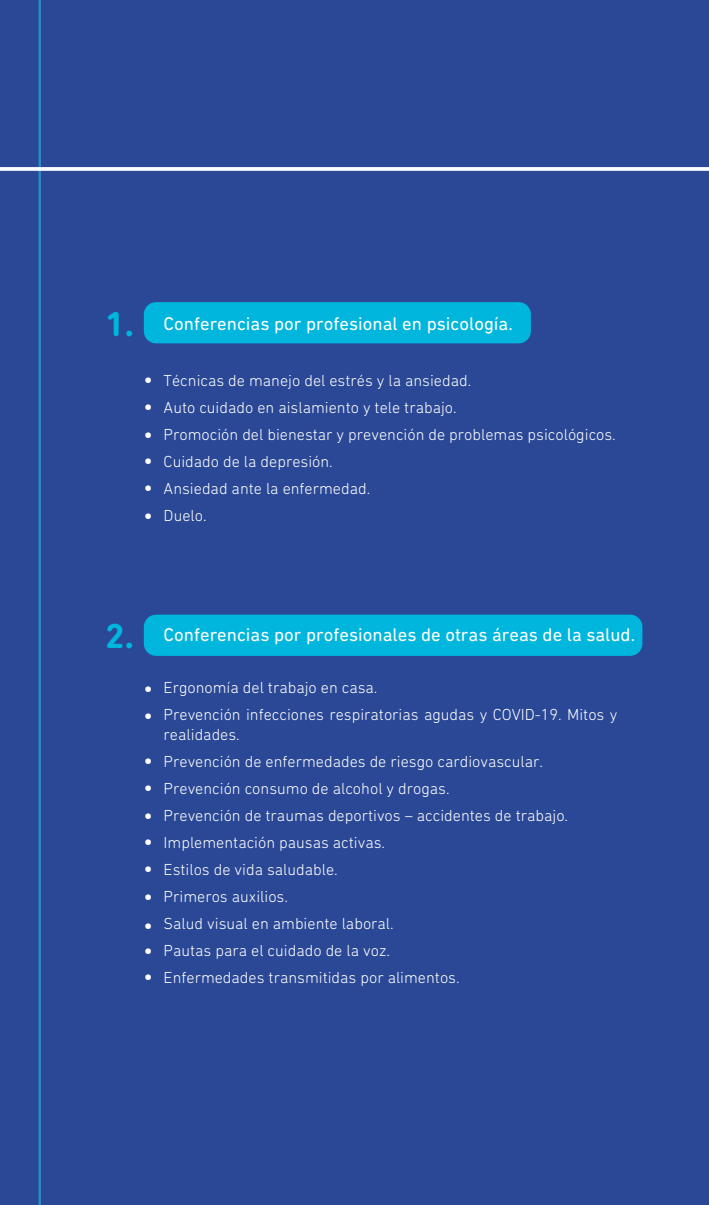
<style>
.page{position:relative;width:709px;height:1205px;background:#2a4896}
.page>*{position:absolute;margin:0;border:0;box-sizing:border-box;transform-origin:0 0}
.t1{font:18.75px "DIN Next Rounded LT Pro";color:#fff}
.t2{font:700 18.75px/27.5px "DIN Next Rounded LT Pro";color:#fff;text-align:justify}
.t3{font:300 16.25px/27px "DIN Next Rounded LT Pro";color:#fff}
.s1{font-weight:700;font-size:35.25px;color:#00b6dc}
</style>
<div class="page">
<hr style="left:38px;top:0;width:3px;height:1205px;background:#00b6dc">
<svg style="left:0;top:167px;width:709px;height:4px;background:#f1f3f8"></svg>
<div style="left:144px;top:302px;width:387px;height:41px;background:#00b6dc;border-radius:12px"></div>
<div style="left:144px;top:615px;width:498px;height:41px;background:#00b6dc;border-radius:12px"></div>
<p class="t1" style="left:105px;top:312px;width:409px"><span class="s1">1.</span> Conferencias por profesional en psicología.</p>
<p class="t2" style="left:144px;top:366px;width:10px">• • •</p>
<p class="t2" style="left:144px;top:447px;width:10px">• • •</p>
<p class="t3" style="left:164px;top:367px;width:454px">Técnicas de manejo del estrés y la ansiedad.<br>Auto cuidado en aislamiento y tele trabajo.<br>Promoción del bienestar y prevención de problemas psicológicos.<br>Cuidado de la depresión.<br>Ansiedad ante la enfermedad.<br>Duelo.</p>
<p class="t1" style="left:105px;top:624px;width:531px"><span class="s1">2.</span> Conferencias por profesionales de otras áreas de la salud.</p>
<p class="t2" style="left:144px;top:674px;width:10px">•</p>
<p class="t2" style="left:144px;top:701px;width:10px">•</p>
<p class="t2" style="left:144px;top:747px;width:10px">•</p>
<p class="t2" style="left:144px;top:773px;width:10px;line-height:28.1px">• •</p>
<p class="t2" style="left:144px;top:828px;width:10px">• • • •</p>
<p class="t2" style="left:144px;top:937px;width:10px;line-height:26.2px">• •</p>
<p class="t3" style="left:164px;top:674px;width:455px">Ergonomía del trabajo en casa.<br>Prevención infecciones respiratorias agudas y COVID-19. Mitos y</p>
<p class="t3" style="left:164px;top:720px;width:406px">realidades.<br>Prevención de enfermedades de riesgo cardiovascular.<br>Prevención consumo de alcohol y drogas.<br>Prevención de traumas deportivos – accidentes de trabajo.<br>Implementación pausas activas.<br>Estilos de vida saludable.<br>Primeros auxilios.<br>Salud visual en ambiente laboral.<br>Pautas para el cuidado de la voz.<br>Enfermedades transmitidas por alimentos.</p>
</div>
